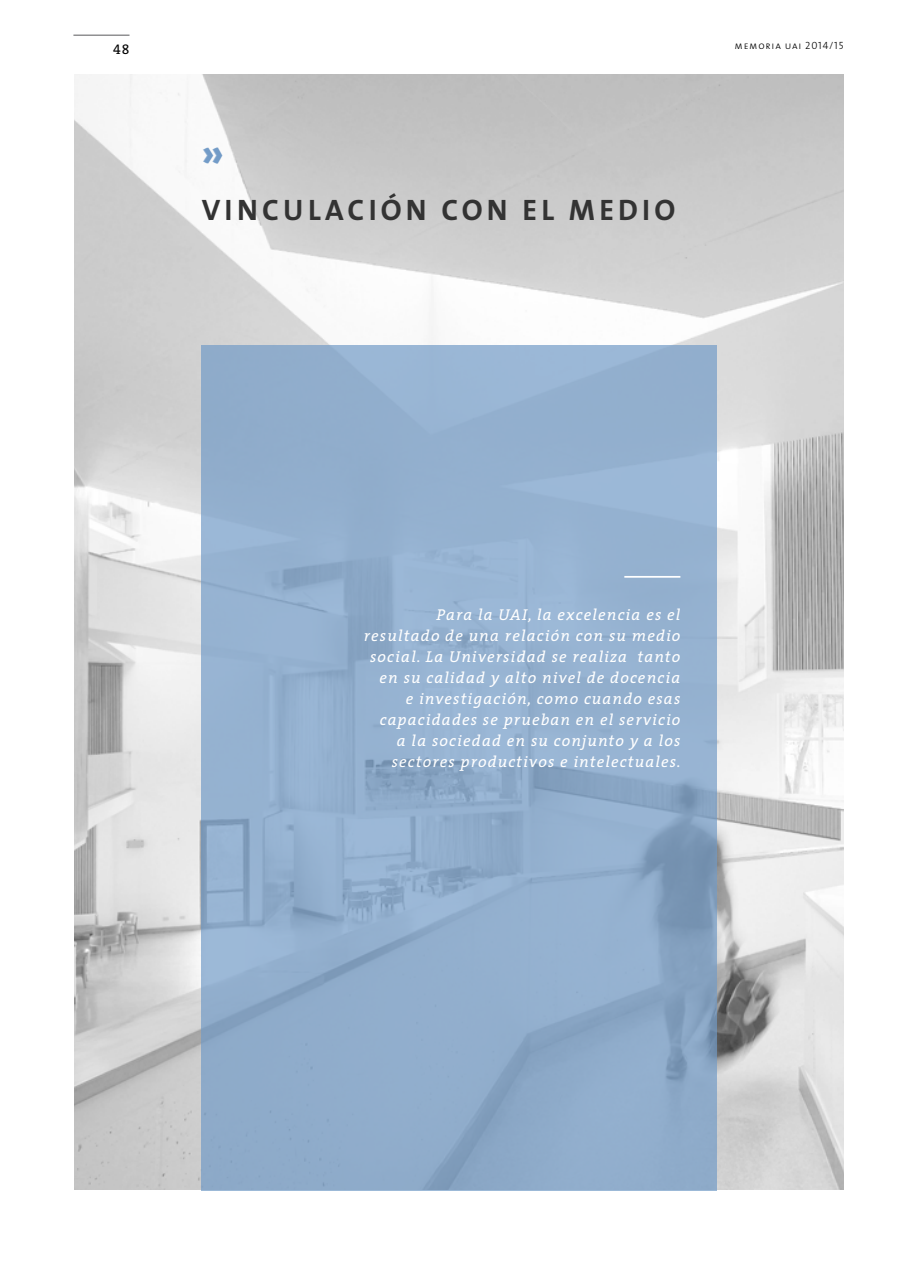
<style>
.page{position:relative;width:918px;height:1265px;background:#fff}
.page>*{position:absolute;margin:0;border:0;box-sizing:border-box;transform-origin:0 0}
.t1{font:41.82px "The Sans Bold Caps";color:#729bc7}
.t2{font:29.75px "The Sans Bold Caps";letter-spacing:.14em;color:#333}
.t3{font:italic 15.75px/21px "The Serif";letter-spacing:.075em;color:#fff;text-align:right}
.t4{font:14px "The Serif Regular Caps";color:#000}
.t5{font:10.5px "The Sans Light Caps";letter-spacing:.075em;color:#000}
</style>
<div class="page">
<hr style="left:73px;top:35px;width:56px;height:1px;background:#58595b">
<img style="left:74px;top:74px;width:769px;height:1116px">
<svg style="left:201px;top:345px;width:516px;height:846px;fill:#92afce"></svg>
<hr style="left:624px;top:576px;width:56px;height:2px;background:#fff">
<p class="t4" style="left:113px;top:38px;width:18px">48</p>
<p class="t5" style="left:734px;top:39px;width:110px">memoria uai 2014/15</p>
<h1 class="t1" style="left:202px;top:117px;width:24px">»</h1>
<h2 class="t2" style="left:202px;top:185px;width:475px">VINCULACIÓN CON EL MEDIO</h2>
<p class="t3" style="left:364px;top:604px;width:318px">Para la UAI, la excelencia es el resultado de una relación con su medio social. La Universidad se realiza tanto en su calidad y alto nivel de docencia<br>e investigación, como cuando esas capacidades se prueban en el servicio<br>a la sociedad en su conjunto y a los sectores productivos e intelectuales.</p>
</div>
